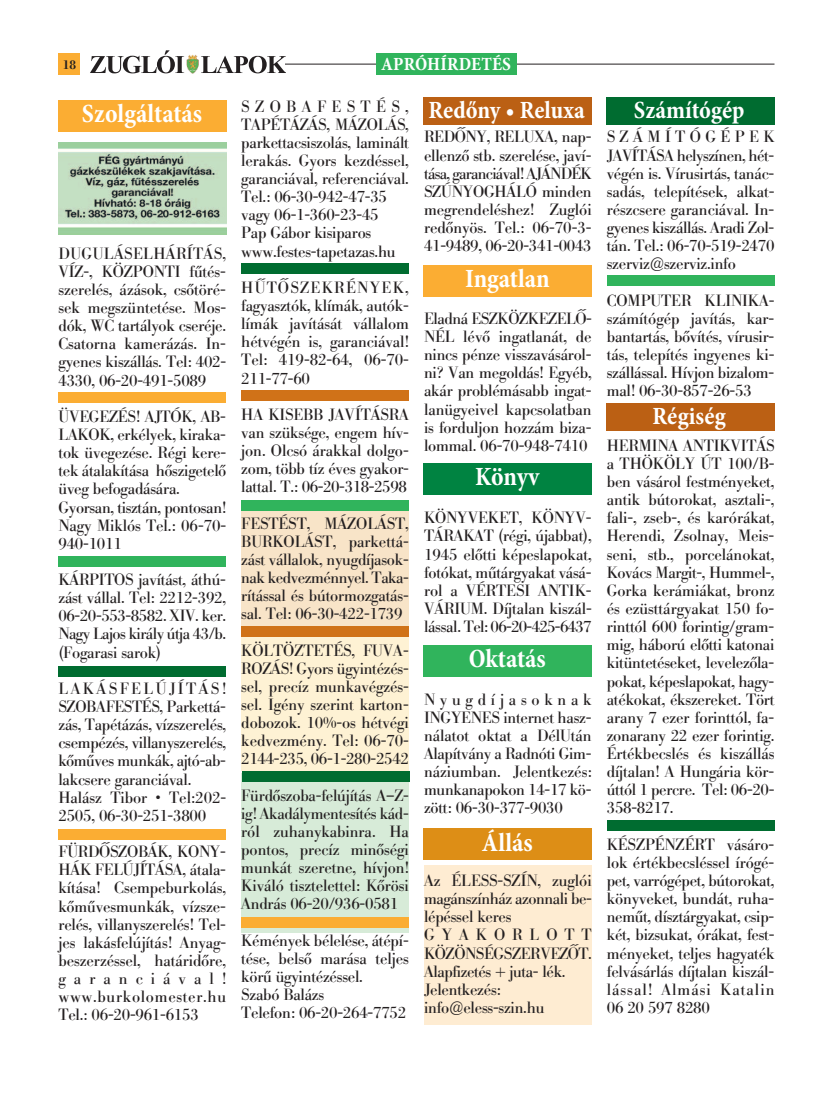
<style>
.page{position:relative;width:833px;height:1099px;background:#fff}
.page>*{position:absolute;margin:0;border:0;box-sizing:border-box;transform-origin:0 0}
.t1{font:700 condensed 26.5px "Minion Pro";letter-spacing:-.01em;color:#fff}
.t2{font:700 condensed 25px "Minion Pro";color:#fff}
.t3{font:700 condensed 18.75px "Minion Pro";letter-spacing:.01em;color:#fff}
.t4{font:16.25px/18.1px "Berthold Bodoni H Regular";letter-spacing:-.015em;color:#231f20;text-align:justify}
.t5{font:12.62px "Berthold Bodoni H Medium";color:#231f20}
</style>
<div class="page">
<div style="left:241px;top:505px;width:168px;height:124px;background:#f8e4c8"></div>
<div style="left:241px;top:634px;width:168px;height:137px;background:#fef2d4"></div>
<div style="left:424px;top:865px;width:167px;height:159px;background:#feecd2"></div>
<div style="left:241px;top:772px;width:168px;height:160px;background:#d7ebd8"></div>
<hr style="left:268px;top:64px;width:506px;height:1px;background:#231f20">
<div style="left:58px;top:53px;width:22px;height:22px;background:#fbad33"></div>
<img style="left:186px;top:55px;width:13px;height:18px">
<svg style="left:90px;top:50px;width:94px;height:23px"></svg>
<svg style="left:201px;top:56px;width:84px;height:17px"></svg>
<div style="left:376px;top:53px;width:140px;height:22px;background:#30b45c"></div>
<img style="left:59px;top:143px;width:168px;height:91px">
<div style="left:58px;top:392px;width:168px;height:11px;background:#fbad33"></div>
<div style="left:58px;top:556px;width:168px;height:11px;background:#30b45c"></div>
<div style="left:58px;top:666px;width:168px;height:11px;background:#006c30"></div>
<div style="left:241px;top:263px;width:168px;height:10px;background:#006c30"></div>
<div style="left:241px;top:389px;width:168px;height:11px;background:#d07218"></div>
<div style="left:241px;top:625px;width:168px;height:11px;background:#d07218"></div>
<div style="left:241px;top:500px;width:168px;height:11px;background:#30b45c"></div>
<div style="left:606px;top:275px;width:168px;height:11px;background:#30b45c"></div>
<div style="left:58px;top:828px;width:168px;height:11px;background:#fbad33"></div>
<div style="left:241px;top:917px;width:168px;height:10px;background:#fbad33"></div>
<div style="left:58px;top:100px;width:169px;height:32px;background:#fbad33"></div>
<div style="left:423px;top:97px;width:169px;height:28px;background:#bb6014"></div>
<div style="left:606px;top:403px;width:168px;height:27px;background:#bb6014"></div>
<div style="left:606px;top:97px;width:168px;height:28px;background:#006c30"></div>
<div style="left:424px;top:265px;width:168px;height:31px;background:#fbad33"></div>
<div style="left:424px;top:462px;width:168px;height:32px;background:#008341"></div>
<div style="left:424px;top:645px;width:168px;height:32px;background:#30b45c"></div>
<div style="left:424px;top:827px;width:168px;height:32px;background:#dd8e16"></div>
<div style="left:606px;top:820px;width:168px;height:10px;background:#006c30"></div>
<div style="left:242px;top:771px;width:167px;height:11px;background:#006c30"></div>
<p class="t5" style="left:63px;top:60px;width:15px">18</p>
<p class="t3" style="left:381px;top:57px;width:131px">ApróHírdEtés</p>
<p class="t4" style="left:241px;top:99px;width:169px;text-align:left">SZOBAFESTÉS,<br>TAPÉTÁZÁS, MÁZOLÁS, parkettacsiszolás, laminált lerakás. Gyors kezdéssel, garanciával, referenciával.<br>Tel.: 06-30-942-47-35 vagy 06-1-360-23-45<br>Pap Gábor kisiparos www.festes-tapetazas.hu</p>
<p class="t4" style="left:241px;top:280px;width:169px">HŰTŐSZEKRÉNYEK, fagyasztók, klímák, autók&shy;límák javítását vállalom hétvégén is, garanciával!<br>Tel: 419-82-64, 06-70- 211-77-60</p>
<p class="t4" style="left:241px;top:407px;width:169px">HA KISEBB JAVÍTÁSRA van szüksége, engem hív&shy;jon. Olcsó árakkal dolgo&shy;zom, több tíz éves gyakor&shy;lattal. T.: 06-20-318-2598</p>
<p class="t4" style="left:241px;top:516px;width:169px">FESTÉST, MÁZOLÁST, BURKOLÁST, parkettá&shy;zást vállalok, nyugdíjasok&shy;nak kedvezménnyel. Taka&shy;rítással és bútormozgatás&shy;sal. Tel: 06-30-422-1739</p>
<p class="t4" style="left:241px;top:643px;width:169px">KÖLTÖZTETÉS, FUVA-ROZÁS! Gyors ügyintézés&shy;sel, precíz munkavégzés&shy;sel. Igény szerint karton&shy;dobozok. 10%-os hétvégi kedvezmény. Tel: 06-70- 2144-235, 06-1-280-2542</p>
<p class="t4" style="left:241px;top:788px;width:169px">Fürdőszoba-felújítás A–Z&shy;ig! Akadálymentesítés kád&shy;ról zuhanykabinra. Ha pontos, precíz minőségi munkát szeretne, hívjon!<br>Kiváló tisztelettel: Kőrösi András 06-20/936-0581</p>
<p class="t4" style="left:241px;top:933px;width:169px;text-align:left">Kémények bélelése, átépí&shy;tése, belső marása teljes körű ügyintézéssel.<br>Szabó Balázs<br>Telefon: 06-20-264-7752</p>
<h1 class="t1" style="left:82px;top:104px;width:122px">szolgáltatás</h1>
<h2 class="t2" style="left:428px;top:101px;width:158px">redőny • reluxa</h2>
<p class="t4" style="left:424px;top:130px;width:169px">REDŐNY, RELUXA, nap&shy;ellenző stb. szerelése, javí&shy;tása, garanciával! AJÁNDÉK SZÚNYOGHÁLÓ minden megrendeléshez! Zuglói redőnyös. Tel.: 06-70-3- 41-9489, 06-20-341-0043</p>
<p class="t4" style="left:58px;top:246px;width:169px">DUGULÁSELHÁRÍTÁS, VÍZ-, KÖZPONTI fűtés&shy;szerelés, ázások, csőtöré&shy;sek megszüntetése. Mos&shy;dók, WC tartályok cseréje.<br>Csatorna kamerázás. In&shy;gyenes kiszállás. Tel: 402- 4330, 06-20-491-5089</p>
<p class="t4" style="left:58px;top:409px;width:169px;text-align:left">ÜVEGEZÉS! AJTÓK, AB-<br>LAKOK, erkélyek, kiraka&shy;tok üvegezése. Régi kere&shy;tek átalakítása hőszigetelő üveg befogadására.<br>Gyorsan, tisztán, pontosan!<br>Nagy Miklós Tel.: 06-70-<br>940-1011</p>
<p class="t4" style="left:58px;top:572px;width:169px">KÁRPITOS javítást, áthú&shy;zást vállal. Tel: 2212-392, 06-20-553-8582. XIV. ker.<br>Nagy Lajos király útja 43/b. (Fogarasi sarok)</p>
<p class="t4" style="left:58px;top:681px;width:169px;text-align:left">LAKÁSFELÚJÍTÁS!<br>SZOBAFESTÉS, Parkettá&shy;zás, Tapétázás, vízszerelés, csempézés, villanyszerelés, kőműves munkák, ajtó-ab&shy;lakcsere garanciával.<br>Halász Tibor • Tel:202-<br>2505, 06-30-251-3800</p>
<p class="t4" style="left:58px;top:844px;width:169px">FÜRDŐSZOBÁK, KONY-HÁK FELÚJÍTÁSA, átala&shy;kítása! Csempeburkolás, kőművesmunkák, vízsze&shy;relés, villanyszerelés! Tel&shy;jes lakásfelújítás! Anyag&shy;beszerzéssel, határidőre, garanciával! www.burkolomester.hu Tel.: 06-20-961-6153</p>
<h1 class="t1" style="left:465px;top:269px;width:86px">ingatlan</h1>
<p class="t4" style="left:424px;top:311px;width:169px">Eladná ESZKÖZKEZELŐ-NÉL lévő ingatlanát, de nincs pénze visszavásárol&shy;ni? Van megoldás! Egyéb, akár problémásabb ingat&shy;lanügyeivel kapcsolatban is forduljon hozzám biza&shy;lommal. 06-70-948-7410</p>
<h1 class="t1" style="left:475px;top:466px;width:66px">Könyv</h1>
<p class="t4" style="left:424px;top:511px;width:169px">KÖNYVEKET, KÖNYV-TÁRAKAT (régi, újabbat), 1945 előtti képeslapokat, fotókat, műtárgyakat vásá&shy;rol a VÉRTESI ANTIK-VÁRIUM. Díjtalan kiszál&shy;lással. Tel: 06-20-425-6437</p>
<h1 class="t1" style="left:469px;top:649px;width:79px">oktatás</h1>
<p class="t4" style="left:424px;top:692px;width:169px">Nyugdíjasoknak INGYENES internet hasz&shy;nálatot oktat a DélUtán Alapítvány a Radnóti Gim&shy;náziumban. Jelentkezés: munkanapokon 14-17 kö&shy;zött: 06-30-377-9030</p>
<h1 class="t1" style="left:482px;top:832px;width:52px">állás</h1>
<p class="t4" style="left:424px;top:873px;width:169px;text-align:left">Az ÉLESS-SZÍN, zuglói magánszínház azonnali be&shy;lépéssel keres<br>GYAKORLOTT<br>KÖZÖNSÉGSZERVEZŐT.<br>Alapfizetés + juta- lék.<br>Jelentkezés: info@eless-szin.hu</p>
<h2 class="t2" style="left:634px;top:101px;width:112px">számítógép</h2>
<p class="t4" style="left:607px;top:130px;width:169px">SZÁMÍTÓGÉPEK JAVÍTÁSA helyszínen, hét&shy;végén is. Vírusirtás, tanác&shy;sadás, telepítések, alkat&shy;részcsere garanciával. In&shy;gyenes kiszállás. Aradi Zol&shy;tán. Tel.: 06-70-519-2470 szerviz@szerviz.info</p>
<p class="t4" style="left:607px;top:293px;width:169px">COMPUTER KLINIKA&shy;számítógép javítás, kar&shy;bantartás, bővítés, vírusir&shy;tás, telepítés ingyenes ki&shy;szállással. Hívjon bizalom&shy;mal! 06-30-857-26-53</p>
<p class="t4" style="left:607px;top:438px;width:169px">HERMINA ANTIKVITÁS a THÖKÖLY ÚT 100/B&shy;ben vásárol festményeket, antik bútorokat, asztali-, fali-, zseb-, és karórákat, Herendi, Zsolnay, Meis&shy;seni, stb., porcelánokat, Kovács Margit-, Hummel-, Gorka kerámiákat, bronz és ezüsttárgyakat 150 fo&shy;rinttól 600 forintig/gram&shy;mig, háború előtti katonai kitüntetéseket, levelezőla&shy;pokat, képeslapokat, hagy&shy;atékokat, ékszereket. Tört arany 7 ezer forinttól, fa&shy;zonarany 22 ezer forintig.<br>Értékbecslés és kiszállás díjtalan! A Hungária kör&shy;úttól 1 percre. Tel: 06-20- 358-8217.</p>
<p class="t4" style="left:607px;top:837px;width:169px">KÉSZPÉNZÉRT vásáro&shy;lok értékbecsléssel írógé&shy;pet, varrógépet, bútorokat, könyveket, bundát, ruha&shy;neműt, dísztárgyakat, csip&shy;két, bizsukat, órákat, fest&shy;ményeket, teljes hagyaték felvásárlás díjtalan kiszál&shy;lással! Almási Katalin 06 20 597 8280</p>
<h2 class="t2" style="left:652px;top:407px;width:75px">régiség</h2>
</div>
